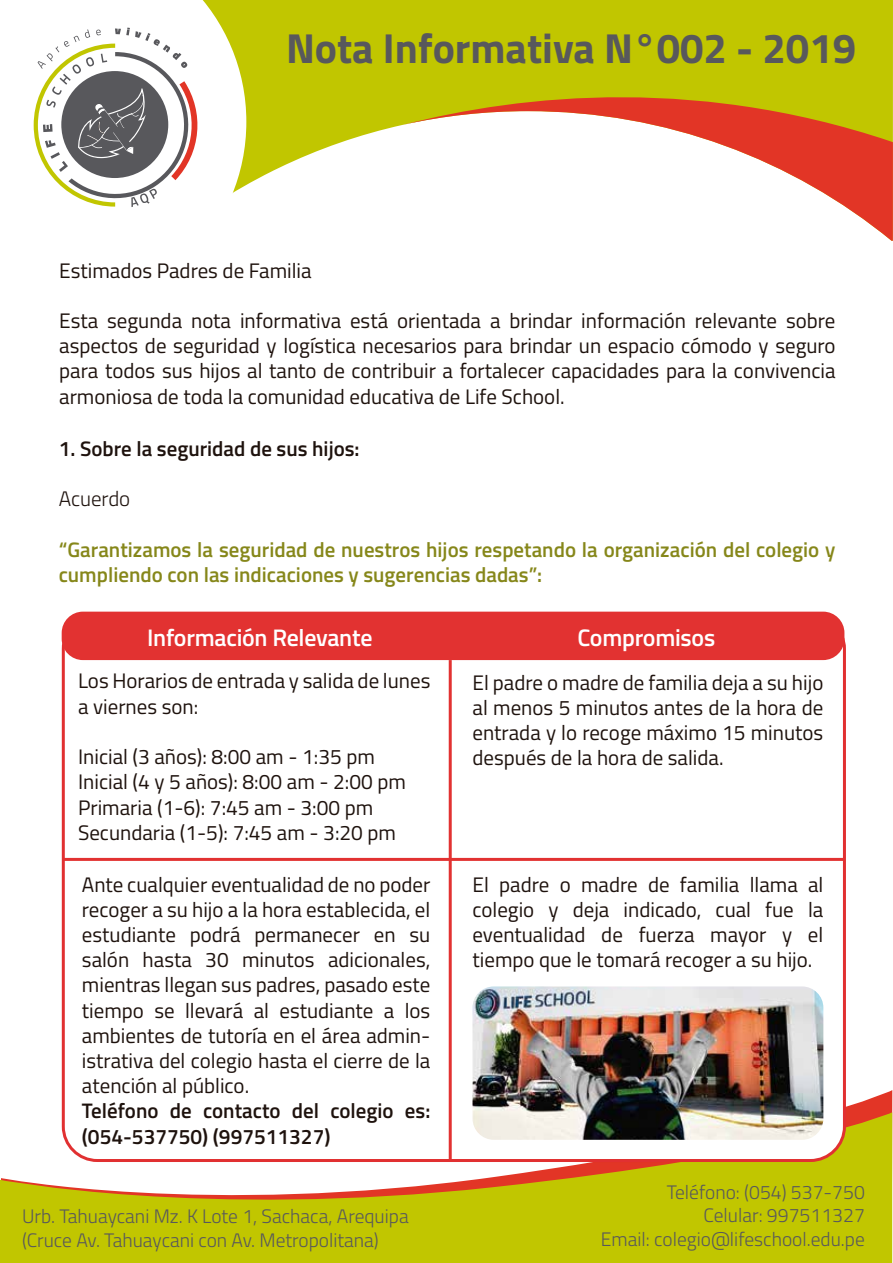
<style>
.page{position:relative;width:893px;height:1263px;background:#fff}
.page>*{position:absolute;margin:0;border:0;box-sizing:border-box;transform-origin:0 0}
.t1{font:700 42px "Titillium";color:#58585c}
.t2{font:600 24px "Titillium";letter-spacing:-.01em;color:#fff}
.t3{font:21px/25.2px "Titillium";color:#1e120d;text-align:justify}
.t4{font:600 21px/25.2px "Titillium";color:#86871a}
.t5{font:600 21px/25.2px "Titillium";color:#1e120d}
.t6{font:300 21px "Titillium";color:#1e120d}
.t7{font:300 19.5px/23.4px "Titillium";color:#58585c}
</style>
<div class="page">
<svg style="left:246px;top:0;width:647px;height:185px;background:#c6ca15"></svg>
<svg style="left:403px;top:74px;width:490px;height:167px"></svg>
<svg style="left:33px;top:0;width:213px;height:193px"></svg>
<svg style="left:0;top:1112px;width:892px;height:151px;fill:#c1c600"></svg>
<svg style="left:34px;top:28px;width:171px;height:179px"></svg>
<div style="left:63px;top:615px;width:781px;height:545px;background:#fff;border-radius:34px"></div>
<hr style="left:449px;top:660px;width:3px;height:500px;background:#e23231">
<div style="left:62px;top:612px;width:782px;height:48px;background:#e23231;border-radius:21px"></div>
<hr style="left:63px;top:858px;width:781px;height:3px;background:#e23231">
<img style="left:472px;top:986px;width:351px;height:154px">
<h1 class="t1" style="left:286px;top:16px;width:572px">Nota Informativa N°002 - 2019</h1>
<p class="t3" style="left:59px;top:257px;width:254px">Estimados Padres de Familia</p>
<p class="t3" style="left:59px;top:307px;width:778px">Esta segunda nota informativa está orientada a brindar información relevante sobre aspectos de seguridad y logística necesarios para brindar un espacio cómodo y seguro para todos sus hijos al tanto de contribuir a fortalecer capacidades para la convivencia armoniosa de toda la comunidad educativa de Life School.</p>
<p class="t5" style="left:59px;top:435px;width:302px">1. Sobre la seguridad de sus hijos:</p>
<p class="t6" style="left:59px;top:484px;width:73px">Acuerdo</p>
<p class="t4" style="left:59px;top:536px;width:778px">“Garantizamos la seguridad de nuestros hijos respetando la organización del colegio y cumpliendo con las indicaciones y sugerencias dadas”:</p>
<p class="t2" style="left:147px;top:619px;width:227px">Información Relevante</p>
<p class="t2" style="left:577px;top:619px;width:139px">Compromisos</p>
<p class="t3" style="left:78px;top:667px;width:354px">Los Horarios de entrada y salida de lunes a viernes son:</p>
<p class="t3" style="left:78px;top:743px;width:329px;text-align:left">Inicial (3 años): 8:00 am - 1:35 pm Inicial (4 y 5 años): 8:00 am - 2:00 pm Primaria (1-6): 7:45 am - 3:00 pm Secundaria (1-5): 7:45 am - 3:20 pm</p>
<p class="t3" style="left:82px;top:870px;width:350px">Ante cualquier eventualidad de no poder recoger a su hijo a la hora establecida, el estudiante podrá permanecer en su salón hasta 30 minutos adicionales, mientras llegan sus padres, pasado este tiempo se llevará al estudiante a los ambientes de tutoría en el área admin&shy;istrativa del colegio hasta el cierre de la atención al público.</p>
<p class="t5" style="left:82px;top:1097px;width:350px">Teléfono de contacto del colegio es: (054-537750) (997511327)</p>
<p class="t7" style="left:22px;top:1204px;width:388px">Urb. Tahuaycani Mz. K Lote 1, Sachaca, Arequipa (Cruce Av. Tahuaycani con Av. Metropolitana)</p>
<p class="t3" style="left:472px;top:669px;width:352px">El padre o madre de familia deja a su hijo al menos 5 minutos antes de la hora de entrada y lo recoge máximo 15 minutos después de la hora de salida.</p>
<p class="t3" style="left:472px;top:870px;width:352px">El padre o madre de familia llama al colegio y deja indicado, cual fue la eventualidad de fuerza mayor y el tiempo que le tomará recoger a su hijo.</p>
<p class="t7" style="left:601px;top:1179px;width:265px;text-align:right">Teléfono: (054) 537-750<br>Celular: 997511327<br>Email: colegio@lifeschool.edu.pe</p>
</div>
